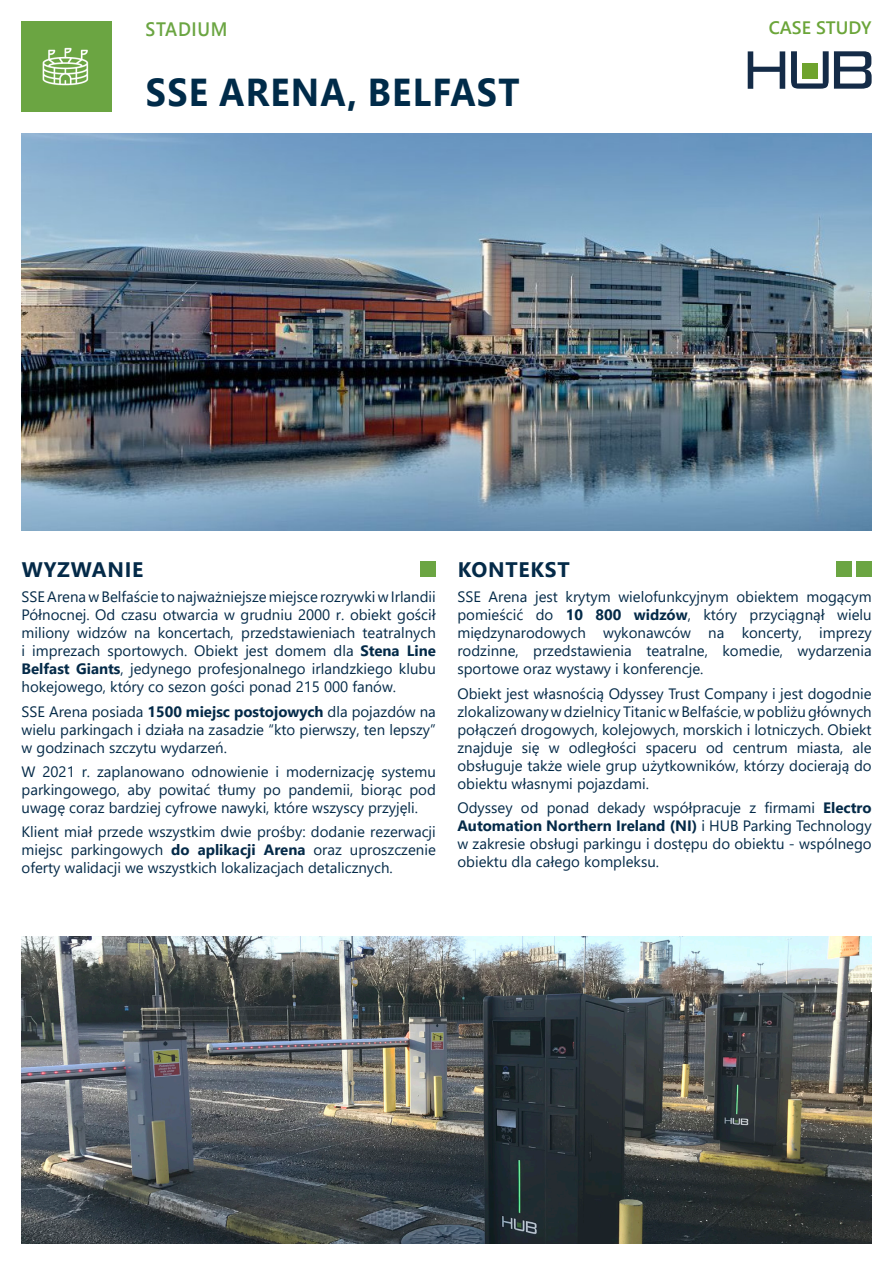
<style>
.page{position:relative;width:893px;height:1263px;background:#fff}
.page>*{position:absolute;margin:0;border:0;box-sizing:border-box;transform-origin:0 0}
.t1{font:700 38.85px "Segoe UI";letter-spacing:.035em;color:#002b49;scale:.93 1}
.Titolo_sezione__riquadro_colorato{font:700 21px "Segoe UI";letter-spacing:.035em;color:#042a48}
.t2{font:600 19.5px "Segoe UI";letter-spacing:.035em;color:#6ba542;scale:.93 1}
.t3{font:600 18px "Segoe UI";color:#6ba539}
.Testo_Riquadri{font:15px/18px "Segoe UI";color:#042a48;text-align:justify}
.s1{font-weight:700}
</style>
<div class="page">
<div style="left:421px;top:561px;width:15px;height:15px;background:#6ba542"></div>
<div style="left:856px;top:561px;width:16px;height:15px;background:#6ba542"></div>
<div style="left:836px;top:561px;width:15px;height:15px;background:#6ba542"></div>
<div style="left:22px;top:21px;width:90px;height:90px;background:#6ba542"></div>
<img style="left:42px;top:47px;width:47px;height:39px">
<svg style="left:748px;top:51px;width:37px;height:38px"></svg>
<svg style="left:791px;top:51px;width:81px;height:38px"></svg>
<div style="left:802px;top:63px;width:16px;height:15px;background:#6ea32e"></div>
<img style="left:21px;top:936px;width:851px;height:308px">
<img style="left:22px;top:134px;width:850px;height:397px">
<p class="t2" style="left:146px;top:11px;width:89px">STADIUM</p>
<p class="t3" style="left:769px;top:11px;width:104px">CASE STUDY</p>
<p class="t1" style="left:146px;top:56px;width:403px">SSE ARENA, BELFAST</p>
<p class="Titolo_sezione__riquadro_colorato" style="left:22px;top:549px;width:123px">WYZWANIE</p>
<p class="Titolo_sezione__riquadro_colorato" style="left:458px;top:549px;width:113px">KONTEKST</p>
<p class="Testo_Riquadri" style="left:22px;top:587px;width:416px">SSE Arena w Belfaście to najważniejsze miejsce rozrywki w Irlandii Północnej. Od czasu otwarcia w grudniu 2000 r. obiekt gościł miliony widzów na koncertach, przedstawieniach teatralnych i imprezach sportowych. Obiekt jest domem dla <span class="s1">Stena Line Belfast Giants</span>, jedynego profesjonalnego irlandzkiego klubu hokejowego, który co sezon gości ponad 215 000 fanów.</p>
<p class="Testo_Riquadri" style="left:22px;top:701px;width:416px">SSE Arena posiada <span class="s1">1500 miejsc postojowych</span> dla pojazdów na wielu parkingach i działa na zasadzie “kto pierwszy, ten lepszy” w godzinach szczytu wydarzeń.</p>
<p class="Testo_Riquadri" style="left:22px;top:761px;width:416px">W 2021 r. zaplanowano odnowienie i modernizację systemu parkingowego, aby powitać tłumy po pandemii, biorąc pod uwagę coraz bardziej cyfrowe nawyki, które wszyscy przyjęli.</p>
<p class="Testo_Riquadri" style="left:22px;top:822px;width:416px">Klient miał przede wszystkim dwie prośby: dodanie rezerwacji miejsc parkingowych <span class="s1">do aplikacji Arena</span> oraz uproszczenie oferty walidacji we wszystkich lokalizacjach detalicznych.</p>
<p class="Testo_Riquadri" style="left:457px;top:587px;width:416px">SSE Arena jest krytym wielofunkcyjnym obiektem mogącym pomieścić do <span class="s1">10 800 widzów</span>, który przyciągnął wielu międzynarodowych wykonawców na koncerty, imprezy rodzinne, przedstawienia teatralne, komedie, wydarzenia sportowe oraz wystawy i konferencje.</p>
<p class="Testo_Riquadri" style="left:457px;top:683px;width:416px">Obiekt jest własnością Odyssey Trust Company i jest dogodnie zlokalizowany w dzielnicy Titanic w Belfaście, w pobliżu głównych połączeń drogowych, kolejowych, morskich i lotniczych. Obiekt znajduje się w odległości spaceru od centrum miasta, ale obsługuje także wiele grup użytkowników, którzy docierają do obiektu własnymi pojazdami.</p>
<p class="Testo_Riquadri" style="left:457px;top:797px;width:416px">Odyssey od ponad dekady współpracuje z firmami <span class="s1">Electro Automation Northern Ireland (NI)</span> i HUB Parking Technology w zakresie obsługi parkingu i dostępu do obiektu - wspólnego obiektu dla całego kompleksu.</p>
</div>
